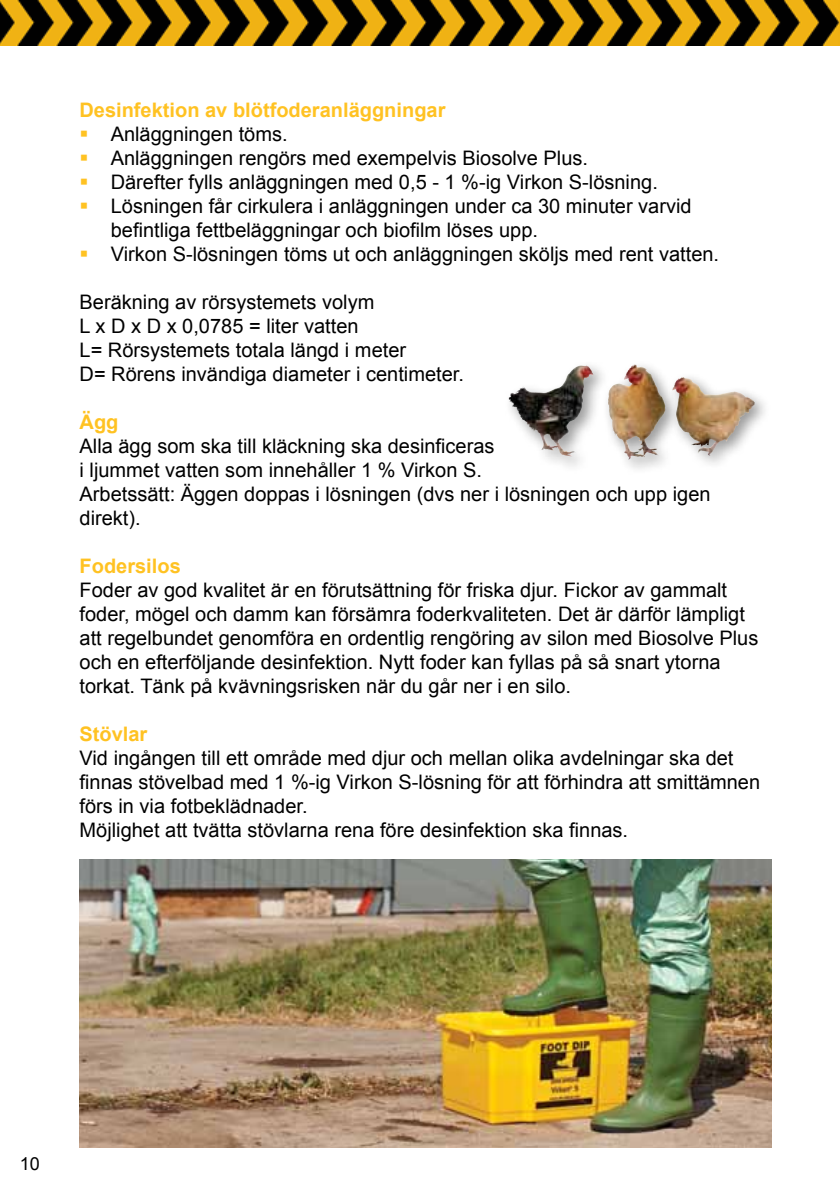
<style>
.page{position:relative;width:840px;height:1191px;background:#fff}
.page>*{position:absolute;margin:0;border:0;box-sizing:border-box;transform-origin:0 0}
.t1{font:20px/24px "Arial";color:#000}
.t2{font:700 20px "Arial";color:#ffc222}
.t3{font:18px "Arial";color:#000}
.s1{color:#ffc222}
</style>
<div class="page">
<img style="left:0;top:0;width:839px;height:45px">
<img style="left:79px;top:859px;width:692px;height:288px">
<div style="left:666px;top:372px;width:105px;height:100px;background:#000;opacity:.4"></div>
<img style="left:682px;top:377px;width:4px;height:55px">
<div style="left:601px;top:359px;width:81px;height:117px;background:#000;opacity:.4"></div>
<img style="left:623px;top:364px;width:10px;height:16px">
<div style="left:503px;top:360px;width:106px;height:113px;background:#000;opacity:.4"></div>
<img style="left:535px;top:365px;width:51px;height:28px">
<p class="t2" style="left:79px;top:96px;width:367px">Desinfektion av blötfoderanläggningar</p>
<p class="t1" style="left:79px;top:122px;width:209px"><span class="s1">▪</span> Anläggningen töms.</p>
<p class="t1" style="left:79px;top:146px;width:510px"><span class="s1">▪</span> Anläggningen rengörs med exempelvis Biosolve Plus.</p>
<p class="t1" style="left:79px;top:170px;width:579px"><span class="s1">▪</span> Därefter fylls anläggningen med 0,5 - 1 %-ig Virkon S-lösning.</p>
<p class="t1" style="left:111px;top:194px;width:582px;text-indent:-31px"><span class="s1">▪</span> Lösningen får cirkulera i anläggningen under ca 30 minuter varvid befintliga fettbeläggningar och biofilm löses upp.</p>
<p class="t1" style="left:79px;top:242px;width:640px"><span class="s1">▪</span> Virkon S-lösningen töms ut och anläggningen sköljs med rent vatten.</p>
<p class="t1" style="left:79px;top:290px;width:386px">Beräkning av rörsystemets volym<br>L x D x D x 0,0785 = liter vatten<br>L= Rörsystemets totala längd i meter<br>D= Rörens invändiga diameter i centimeter.</p>
<p class="t2" style="left:79px;top:408px;width:40px">Ägg</p>
<p class="t1" style="left:79px;top:434px;width:632px">Alla ägg som ska till kläckning ska desinficeras<br>i ljummet vatten som innehåller 1 % Virkon S.<br>Arbetssätt: Äggen doppas i lösningen (dvs ner i lösningen och upp igen direkt).</p>
<p class="t2" style="left:79px;top:552px;width:103px">Fodersilos</p>
<p class="t1" style="left:79px;top:578px;width:680px">Foder av god kvalitet är en förutsättning för friska djur. Fickor av gammalt foder, mögel och damm kan försämra foderkvaliteten. Det är därför lämpligt att regelbundet genomföra en ordentlig rengöring av silon med Biosolve Plus och en efterföljande desinfektion. Nytt foder kan fyllas på så snart ytorna torkat. Tänk på kvävningsrisken när du går ner i en silo.</p>
<p class="t2" style="left:79px;top:720px;width:69px">Stövlar</p>
<p class="t1" style="left:79px;top:746px;width:681px">Vid ingången till ett område med djur och mellan olika avdelningar ska det finnas stövelbad med 1 %-ig Virkon S-lösning för att förhindra att smittämnen förs in via fotbeklädnader.<br>Möjlighet att tvätta stövlarna rena före desinfektion ska finnas.</p>
<p class="t3" style="left:20px;top:1152px;width:22px">10</p>
</div>
